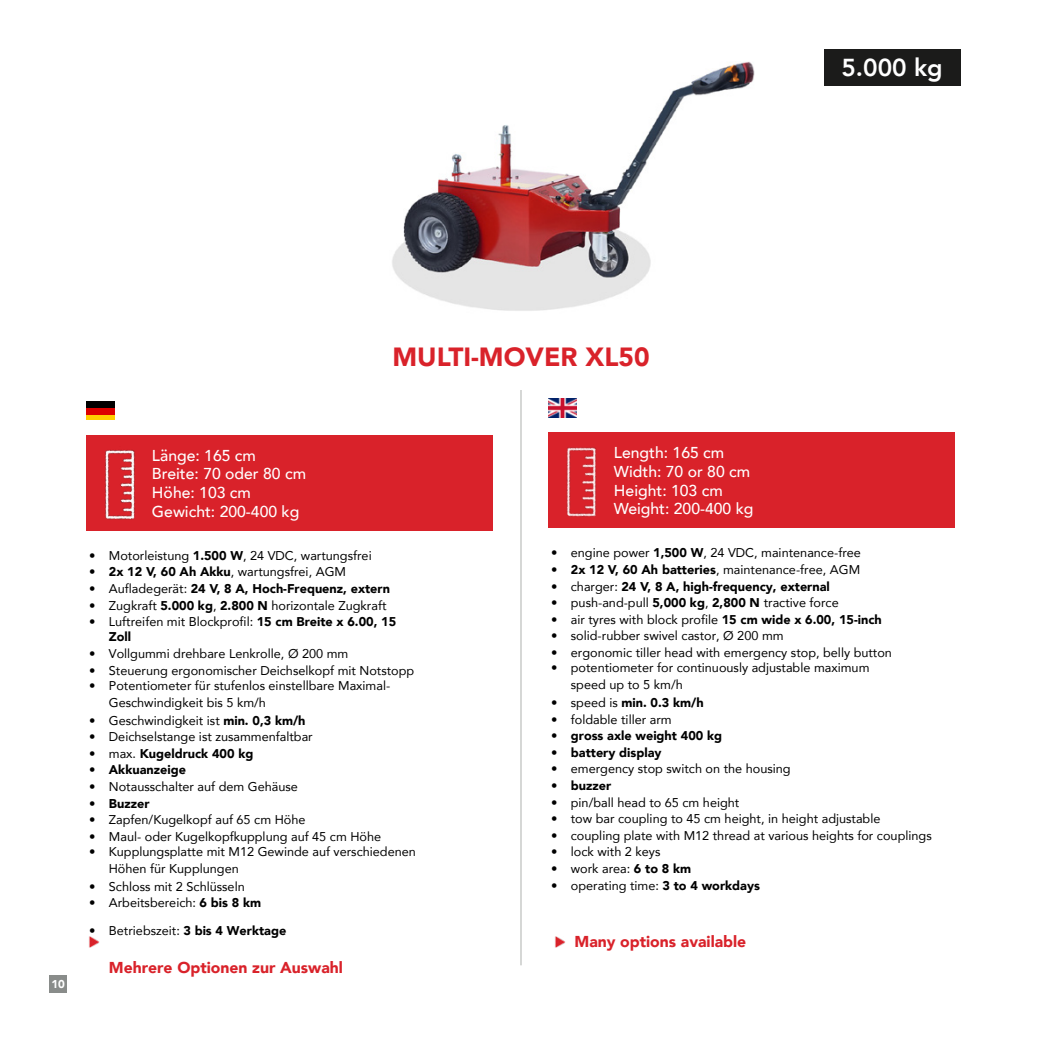
<style>
.page{position:relative;width:1042px;height:1042px;background:#fff}
.page>*{position:absolute;margin:0;border:0;box-sizing:border-box;transform-origin:0 0}
.t1{font:900 26.25px "Avenir";color:#d9222a}
.t2{font:800 24.5px "Avenir";color:#fff}
.t3{font:500 15.75px/18.6px "Avenir";color:#fff}
.t4{font:900 15.75px "Avenir";color:#d9222a}
.t5{font:12.6px/16.6px "Avenir";color:#000}
.t6{font:900 12.6px "Avenir";color:#000}
.t7{font:900 11.38px "Avenir";color:#fff}
.s1{font-weight:900}
.s2{font-weight:400}
</style>
<div class="page">
<div style="left:87px;top:435px;width:406px;height:95px;background:#d9222a"></div>
<img style="left:86px;top:435px;width:85px;height:96px">
<hr style="left:520px;top:390px;width:2px;height:575px;background:#c1c3c1">
<img style="left:87px;top:401px;width:27px;height:19px">
<svg style="left:89px;top:936px;width:10px;height:12px"></svg>
<img style="left:392px;top:61px;width:363px;height:250px">
<div style="left:548px;top:433px;width:407px;height:95px;background:#d9222a"></div>
<img style="left:548px;top:432px;width:84px;height:85px">
<img style="left:548px;top:398px;width:28px;height:19px">
<svg style="left:555px;top:936px;width:10px;height:12px"></svg>
<div style="left:50px;top:975px;width:17px;height:17px;background:#898c8a"></div>
<div style="left:824px;top:50px;width:136px;height:36px;background:#1b1b1a"></div>
<h2 class="t2" style="left:841px;top:48px;width:103px">5.000 kg</h2>
<h1 class="t1" style="left:392px;top:334px;width:259px">MULTI-MOVER XL50</h1>
<p class="t7" style="left:52px;top:974px;width:15px">10</p>
<p class="t3" style="left:152px;top:445px;width:156px">Länge: 165 cm<br>Breite: 70 oder 80 cm<br>Höhe: 103 cm<br>Gewicht: 200-400 kg</p>
<p class="t5" style="left:89px;top:547px;width:284px">• Motorleistung <span class="s1">1.500 W</span>, 24 VDC, wartungsfrei</p>
<p class="t5" style="left:89px;top:563px;width:258px">• <span class="s1">2x 12 V, 60 Ah Akku</span>, wartungsfrei, AGM</p>
<p class="t6" style="left:89px;top:578px;width:302px"><span class="s2">• Aufladegerät:</span> 24 V, 8 A, Hoch-Frequenz, extern</p>
<p class="t5" style="left:89px;top:596px;width:299px">• Zugkraft <span class="s1">5.000 kg</span>, <span class="s1">2.800 N</span> horizontale Zugkraft</p>
<p class="t5" style="left:109px;top:614px;width:289px;line-height:15.2px;text-indent:-20px">• Luftreifen mit Blockprofil: <span class="s1">15 cm Breite x 6.00, 15<br>Zoll</span></p>
<p class="t5" style="left:89px;top:645px;width:261px">• Vollgummi drehbare Lenkrolle, Ø 200 mm</p>
<p class="t5" style="left:89px;top:661px;width:327px">• Steuerung ergonomischer Deichselkopf mit Notstopp</p>
<p class="t5" style="left:109px;top:677px;width:283px;text-indent:-20px">• Potentiometer für stufenlos einstellbare Maximal-<br>Geschwindigkeit bis 5 km/h</p>
<p class="t5" style="left:89px;top:711px;width:218px">• Geschwindigkeit ist <span class="s1">min. 0,3 km/h</span></p>
<p class="t5" style="left:89px;top:728px;width:225px">• Deichselstange ist zusammenfaltbar</p>
<p class="t6" style="left:89px;top:742px;width:166px"><span class="s2">• max.</span> Kugeldruck 400 kg</p>
<p class="t6" style="left:89px;top:759px;width:98px"><span class="s2">•</span> Akkuanzeige</p>
<p class="t5" style="left:89px;top:778px;width:210px">• Notausschalter auf dem Gehäuse</p>
<p class="t6" style="left:89px;top:795px;width:62px"><span class="s2">•</span> Buzzer</p>
<p class="t5" style="left:89px;top:811px;width:218px">• Zapfen/Kugelkopf auf 65 cm Höhe</p>
<p class="t5" style="left:89px;top:828px;width:294px">• Maul- oder Kugelkopfkupplung auf 45 cm Höhe</p>
<p class="t5" style="left:109px;top:843px;width:309px;text-indent:-20px">• Kupplungsplatte mit M12 Gewinde auf verschiedenen<br>Höhen für Kupplungen</p>
<p class="t5" style="left:89px;top:878px;width:157px">• Schloss mit 2 Schlüsseln</p>
<p class="t5" style="left:89px;top:894px;width:174px">• Arbeitsbereich: <span class="s1">6 bis 8 km</span></p>
<p class="t5" style="left:89px;top:922px;width:199px">• Betriebszeit: <span class="s1">3 bis 4 Werktage</span></p>
<p class="t4" style="left:109px;top:954px;width:236px">Mehrere Optionen zur Auswahl</p>
<p class="t3" style="left:614px;top:443px;width:141px">Length: 165 cm<br>Width: 70 or 80 cm<br>Height: 103 cm<br>Weight: 200-400 kg</p>
<p class="t5" style="left:551px;top:544px;width:311px">• engine power <span class="s1">1,500 W</span>, 24 VDC, maintenance-free</p>
<p class="t5" style="left:551px;top:561px;width:311px">• <span class="s1">2x 12 V, 60 Ah batteries</span>, maintenance-free, AGM</p>
<p class="t6" style="left:551px;top:575px;width:280px"><span class="s2">• charger:</span> 24 V, 8 A, high-frequency, external</p>
<p class="t5" style="left:551px;top:594px;width:289px">• push-and-pull <span class="s1">5,000 kg</span>, <span class="s1">2,800 N</span> tractive force</p>
<p class="t5" style="left:551px;top:611px;width:332px">• air tyres with block profile <span class="s1">15 cm wide x 6.00, 15-inch</span></p>
<p class="t5" style="left:551px;top:627px;width:234px">• solid-rubber swivel castor, Ø 200 mm</p>
<p class="t5" style="left:551px;top:644px;width:342px">• ergonomic tiller head with emergency stop, belly button</p>
<p class="t5" style="left:571px;top:659px;width:300px;text-indent:-20px">• potentiometer for continuously adjustable maximum speed up to 5 km/h</p>
<p class="t6" style="left:551px;top:692px;width:154px"><span class="s2">• speed is</span> min. 0.3 km/h</p>
<p class="t5" style="left:551px;top:710px;width:122px">• foldable tiller arm</p>
<p class="t6" style="left:551px;top:725px;width:173px"><span class="s2">•</span> gross axle weight 400 kg</p>
<p class="t6" style="left:551px;top:741px;width:112px"><span class="s2">•</span> battery display</p>
<p class="t5" style="left:551px;top:760px;width:241px">• emergency stop switch on the housing</p>
<p class="t6" style="left:551px;top:778px;width:62px"><span class="s2">•</span> buzzer</p>
<p class="t5" style="left:551px;top:793px;width:190px">• pin/ball head to 65 cm height</p>
<p class="t5" style="left:551px;top:810px;width:331px">• tow bar coupling to 45 cm height, in height adjustable</p>
<p class="t5" style="left:551px;top:827px;width:382px">• coupling plate with M12 thread at various heights for couplings</p>
<p class="t5" style="left:551px;top:843px;width:111px">• lock with 2 keys</p>
<p class="t5" style="left:551px;top:860px;width:142px">• work area: <span class="s1">6 to 8 km</span></p>
<p class="t5" style="left:551px;top:876px;width:210px">• operating time: <span class="s1">3 to 4 workdays</span></p>
<p class="t4" style="left:574px;top:928px;width:173px">Many options available</p>
</div>
